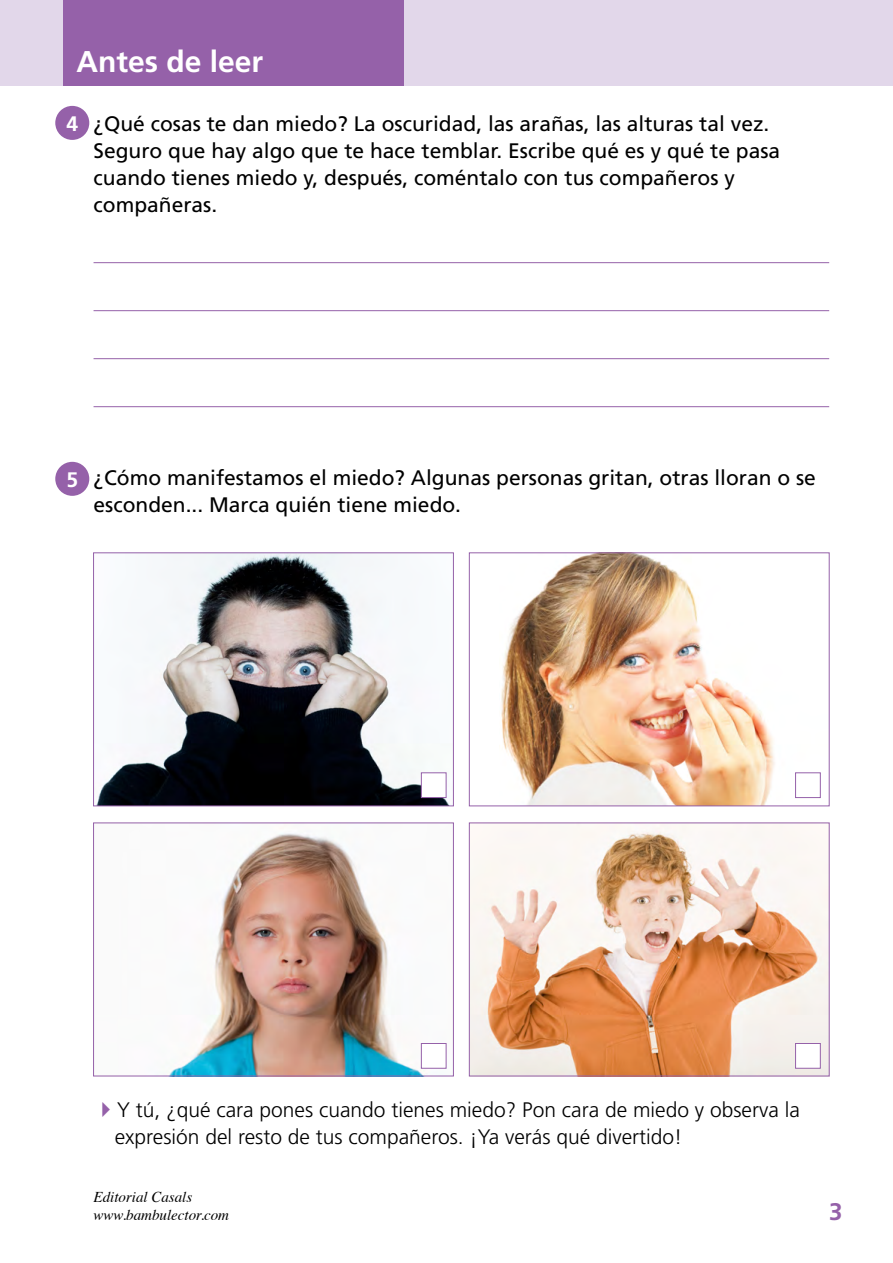
<style>
.page{position:relative;width:893px;height:1263px;background:#fff}
.page>*{position:absolute;margin:0;border:0;box-sizing:border-box;transform-origin:0 0}
.t1{font:700 30px "Frutiger";color:#fff}
.t2{font:700 24px "Frutiger";color:#9561a9}
.t3{font:21px/27px "Frutiger";color:#000}
.t4{font:300 21px/27px "Frutiger";color:#000}
.t5{font:700 21px "Frutiger";color:#fff}
.t6{font:italic 15px/18px "Times";color:#000}
</style>
<div class="page">
<div style="left:0;top:0;width:893px;height:85px;background:#e2d7ea"></div>
<div style="left:64px;top:0;width:340px;height:85px;background:#9561a9"></div>
<hr style="left:94px;top:262px;width:735px;height:1px;background:#9561a9">
<hr style="left:94px;top:310px;width:735px;height:1px;background:#9561a9">
<hr style="left:94px;top:358px;width:735px;height:1px;background:#9561a9">
<hr style="left:94px;top:406px;width:735px;height:1px;background:#9561a9">
<div style="left:55px;top:106px;width:34px;height:34px;background:#9561a9;border-radius:50%"></div>
<div style="left:55px;top:462px;width:34px;height:34px;background:#9561a9;border-radius:50%"></div>
<img style="left:501px;top:554px;width:319px;height:250px">
<div style="left:469px;top:552px;width:361px;height:254px;border:1px solid #9561a9"></div>
<img style="left:97px;top:554px;width:352px;height:250px">
<div style="left:93px;top:552px;width:361px;height:254px;border:1px solid #9561a9"></div>
<img style="left:471px;top:824px;width:357px;height:250px">
<div style="left:469px;top:822px;width:361px;height:254px;border:1px solid #9561a9"></div>
<img style="left:169px;top:833px;width:278px;height:241px">
<div style="left:93px;top:822px;width:361px;height:254px;border:1px solid #9561a9"></div>
<div style="left:421px;top:772px;width:25px;height:26px;background:#fff;border:1px solid #9561a9"></div>
<div style="left:795px;top:772px;width:26px;height:26px;background:#fff;border:1px solid #9561a9"></div>
<div style="left:421px;top:1043px;width:25px;height:26px;background:#fff;border:1px solid #9561a9"></div>
<div style="left:795px;top:1043px;width:26px;height:26px;background:#fff;border:1px solid #9561a9"></div>
<h1 class="t1" style="left:77px;top:44px;width:188px">Antes de leer</h1>
<p class="t5" style="left:66px;top:111px;width:13px">4</p>
<p class="t3" style="left:94px;top:110px;width:688px">¿Qué cosas te dan miedo? La oscuridad, las arañas, las alturas tal vez.<br>Seguro que hay algo que te hace temblar. Escribe qué es y qué te pasa cuando tienes miedo y, después, coméntalo con tus compañeros y compañeras.</p>
<p class="t5" style="left:66px;top:467px;width:13px">5</p>
<p class="t3" style="left:94px;top:464px;width:724px">¿Cómo manifestamos el miedo? Algunas personas gritan, otras lloran o se esconden... Marca quién tiene miedo.</p>
<p class="t4" style="left:115px;top:1097px;width:687px">Y tú, ¿qué cara pones cuando tienes miedo? Pon cara de miedo y observa la expresión del resto de tus compañeros. ¡Ya verás qué divertido!</p>
<p class="t6" style="left:94px;top:1186px;width:137px">Editorial Casals www.bambulector.com</p>
<p class="t2" style="left:829px;top:1198px;width:15px">3</p>
</div>
